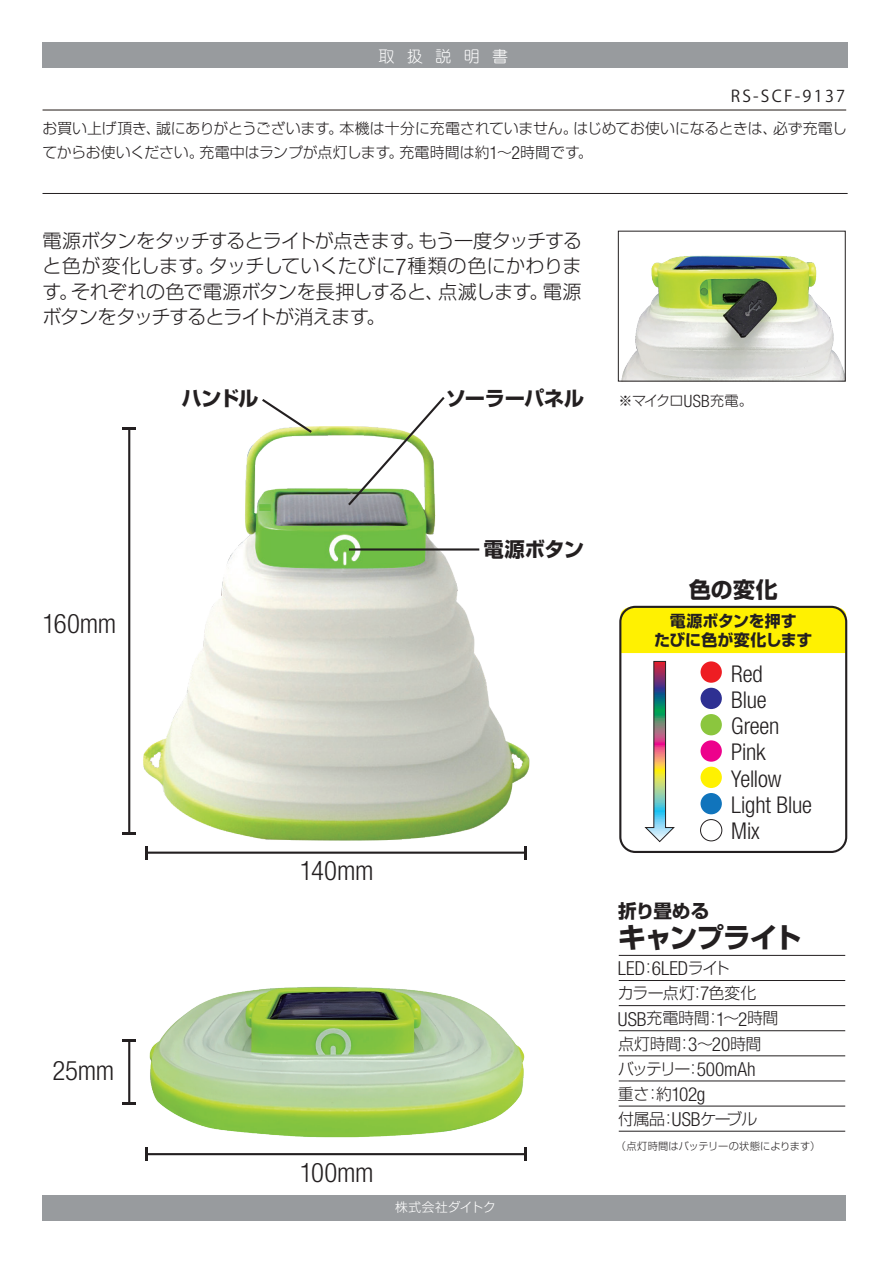
<style>
.page{position:relative;width:893px;height:1263px;background:#fff}
.page>*{position:absolute;margin:0;border:0;box-sizing:border-box;transform-origin:0 0}
.t1{font:700 27.75px "Shin Go Pro";letter-spacing:-.05em;color:#231f20}
.t2{font:300 condensed 26.85px "Helvetica Neue LT Std";letter-spacing:-.01em;color:#231f20}
.t3{font:300 condensed 23.1px/26.2px "Helvetica Neue LT Std";letter-spacing:-.01em;color:#231f20}
.t4{font:700 21.9px "Shin Go Pro";color:#231f20}
.t5{font:700 20.4px "Shin Go Pro";letter-spacing:-.025em;color:#231f20}
.t6{font:300 condensed 19.35px "Helvetica Neue LT Std";color:#231f20}
.t7{font:300 19.2px/25.5px "Shin Go Pro";letter-spacing:-.04em;color:#231f20;text-align:justify}
.t8{font:700 18.6px "Shin Go Pro";letter-spacing:-.03em;color:#231f20}
.t9{font:16.2px "Koz Go Pr 6 N";letter-spacing:.14em;color:#231f20}
.t10{font:300 15.9px/25.2px "Shin Go Pro";letter-spacing:-.02em;color:#231f20}
.t11{font:700 15.9px/19.2px "Shin Go Pro";letter-spacing:-.01em;color:#231f20;text-align:center}
.t12{font:15.9px "DF Maru Gothic Lt WIN RKSJ H";letter-spacing:.78em;color:#fff}
.t13{font:300 14.85px/23.4px "Shin Go Pro";letter-spacing:-.005em;color:#231f20}
.t14{font:300 14.1px "Shin Go Pro";letter-spacing:-.085em;color:#231f20}
.t15{font:300 12.75px "Shin Go Pro";color:#fff}
.t16{font:300 10.2px "Shin Go Pro";letter-spacing:.01em;color:#231f20}
.s1{font-family:"Helvetica Neue LT Std";font-stretch:condensed;font-size:18px}
.s2{font-family:"Helvetica Neue LT Std";font-stretch:condensed;font-size:23.1px}
.s3{font-family:"Helvetica Neue LT Std";font-stretch:condensed;font-size:17.1px}
.s4{font-family:"Shin Go Pro";font-stretch:normal;font-size:15.9px}
.s5{font-family:"Helvetica Neue LT Std";font-stretch:condensed;font-size:19.35px}
</style>
<div class="page">
<div style="left:43px;top:1195px;width:803px;height:25px;background:#989b9e"></div>
<div style="left:43px;top:43px;width:805px;height:25px;background:#989b9e"></div>
<hr style="left:43px;top:110px;width:803px;height:1px;background:#201814">
<hr style="left:43px;top:193px;width:805px;height:1px;background:#231f20">
<div style="left:620px;top:607px;width:226px;height:46px;background:#fff101"></div>
<div style="left:619px;top:606px;width:228px;height:247px;border:2px solid #231f20;border-radius:15px"></div>
<div style="left:700px;top:688px;width:22px;height:21px;background:#2e3092;border-radius:50%"></div>
<div style="left:700px;top:819px;width:22px;height:22px;border:1px solid #231f20;border-radius:50%"></div>
<div style="left:700px;top:740px;width:22px;height:22px;background:#ed028c;border-radius:50%"></div>
<div style="left:700px;top:661px;width:22px;height:22px;background:#ee1d23;border-radius:50%"></div>
<div style="left:700px;top:714px;width:22px;height:21px;background:#8bc63e;border-radius:50%"></div>
<div style="left:700px;top:793px;width:22px;height:21px;background:#1074bc;border-radius:50%"></div>
<div style="left:700px;top:767px;width:22px;height:21px;background:#fff101;border-radius:50%"></div>
<img style="left:122px;top:986px;width:405px;height:168px">
<img style="left:122px;top:426px;width:408px;height:427px">
<hr style="left:128px;top:428px;width:2px;height:406px;background:#231f20">
<svg style="left:122px;top:427px;width:14px;height:2px"></svg>
<svg style="left:122px;top:833px;width:14px;height:2px"></svg>
<hr style="left:128px;top:1040px;width:2px;height:64px;background:#231f20">
<hr style="left:122px;top:1039px;width:14px;height:3px;background:#231f20">
<svg style="left:122px;top:1103px;width:14px;height:2px"></svg>
<hr style="left:147px;top:851px;width:378px;height:3px;background:#231f20">
<svg style="left:524px;top:846px;width:2px;height:13px"></svg>
<svg style="left:146px;top:846px;width:2px;height:13px"></svg>
<hr style="left:147px;top:1153px;width:378px;height:2px;background:#231f20">
<svg style="left:524px;top:1147px;width:2px;height:14px"></svg>
<svg style="left:146px;top:1147px;width:2px;height:14px"></svg>
<svg style="left:645px;top:661px;width:30px;height:181px"></svg>
<img style="left:617px;top:231px;width:226px;height:150px">
<hr style="left:349px;top:548px;width:130px;height:2px;background:#231f20">
<svg style="left:346px;top:397px;width:101px;height:111px"></svg>
<svg style="left:260px;top:399px;width:54px;height:36px"></svg>
<hr style="left:619px;top:955px;width:226px;height:1px;background:#231f20">
<hr style="left:619px;top:980px;width:226px;height:1px;background:#231f20">
<hr style="left:619px;top:1005px;width:226px;height:1px;background:#231f20">
<hr style="left:619px;top:1030px;width:226px;height:1px;background:#231f20">
<hr style="left:619px;top:1055px;width:226px;height:1px;background:#231f20">
<hr style="left:619px;top:1081px;width:226px;height:1px;background:#231f20">
<hr style="left:619px;top:1106px;width:226px;height:1px;background:#231f20">
<hr style="left:619px;top:1131px;width:226px;height:1px;background:#231f20">
<p class="t12" style="left:379px;top:48px;width:131px">取扱説明書</p>
<p class="t9" style="left:731px;top:87px;width:116px">RS-SCF-9137</p>
<p class="t13" style="left:43px;top:115px;width:806px">お買い上げ頂き、誠にありがとうございます。本機は十分に充電されていません。はじめてお使いになるときは、必ず充電してからお使いください。充電中はランプが点灯します。充電時間は約<span class="s1">1</span>～<span class="s1">2</span>時間です。</p>
<p class="t7" style="left:43px;top:225px;width:541px">電源ボタンをタッチするとライトが点きます。もう一度タッチすると色が変化します。タッチしていくたびに<span class="s2">7</span>種類の色にかわります。それぞれの色で電源ボタンを長押しすると、点滅します。電源ボタンをタッチするとライトが消えます。</p>
<p class="t5" style="left:181px;top:382px;width:79px">ハンドル</p>
<p class="t5" style="left:446px;top:382px;width:140px">ソーラーパネル</p>
<p class="t14" style="left:618px;top:389px;width:136px">※マイクロ<span class="s3">USB</span>充電。</p>
<h2 class="t2" style="left:43px;top:608px;width:75px">160mm</h2>
<h2 class="t2" style="left:52px;top:1055px;width:63px">25mm</h2>
<p class="t5" style="left:483px;top:533px;width:102px">電源ボタン</p>
<h2 class="t2" style="left:300px;top:855px;width:75px">140mm</h2>
<h2 class="t2" style="left:300px;top:1157px;width:75px">100mm</h2>
<p class="t15" style="left:395px;top:1197px;width:102px">株式会社ダイトク</p>
<p class="t4" style="left:689px;top:573px;width:90px">色の変化</p>
<p class="t11" style="left:654px;top:609px;width:160px">電源ボタンを押す<br>たびに色が変化します</p>
<p class="t3" style="left:731px;top:660px;width:82px">Red<br>Blue<br>Green<br>Pink<br>Yellow<br>Light Blue<br>Mix</p>
<p class="t8" style="left:618px;top:896px;width:93px">折り畳める</p>
<h1 class="t1" style="left:618px;top:915px;width:185px">キャンプライト</h1>
<p class="t6" style="left:618px;top:957px;width:114px">LED<span class="s4">：</span>6LED<span class="s4">ライト</span></p>
<p class="t10" style="left:618px;top:979px;width:162px">カラー点灯：<span class="s5">7</span>色変化<br><span class="s5">USB</span>充電時間：<span class="s5">1</span>～<span class="s5">2</span>時間点灯時間：<span class="s5">3</span>～<span class="s5">20</span>時間バッテリー：<span class="s5">500mAh<br></span>重さ：約<span class="s5">102g<br></span>付属品：<span class="s5">USB</span>ケーブル</p>
<p class="t16" style="left:616px;top:1137px;width:206px">（点灯時間はバッテリーの状態によります）</p>
</div>
